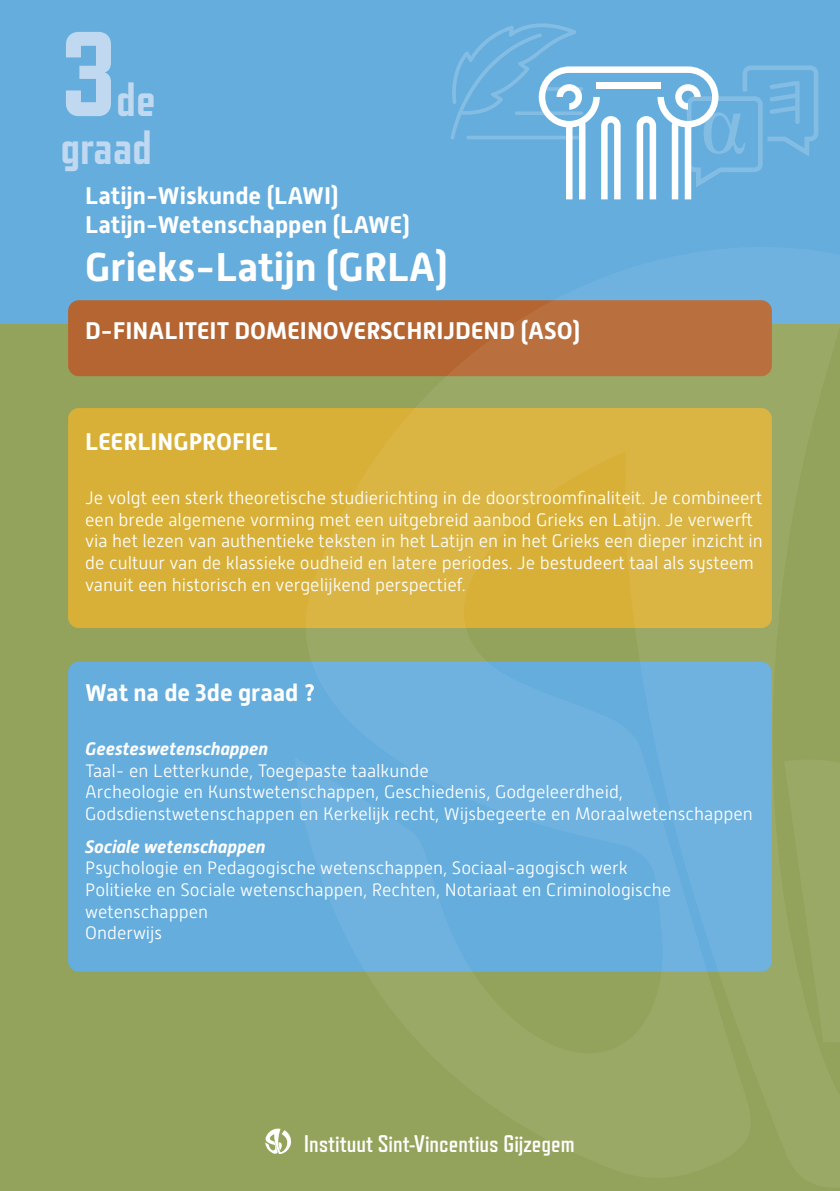
<style>
.page{position:relative;width:840px;height:1191px;background:#fff}
.page>*{position:absolute;margin:0;border:0;box-sizing:border-box;transform-origin:0 0}
.t1{font:800 120px "Refrigerator Deluxe";color:#c0d9f0}
.t2{font:800 48px "Refrigerator Deluxe";color:#c0d9f0}
.Paragraaf{font:700 40px "Alwyn New";color:#fff}
.Paragraaf-2{font:700 24px/28.8px "Alwyn New";color:#fff}
.Paragraaf-3{font:700 24px "Refrigerator Deluxe";color:#fff}
.Paragraaf-4{font:300 18px/21.6px "Alwyn New";color:#fff}
.s1{font-weight:700;font-style:italic}
</style>
<div class="page">
<div style="left:0;top:0;width:839px;height:1191px;background:#94a35c"></div>
<div style="left:0;top:0;width:839px;height:323px;background:#65addd"></div>
<div style="left:68px;top:661px;width:703px;height:310px;background:#65addd;border-radius:11px"></div>
<div style="left:68px;top:408px;width:703px;height:220px;background:#d8b037;border-radius:11px"></div>
<div style="left:68px;top:300px;width:703px;height:76px;background:#b56531;border-radius:11px"></div>
<svg style="left:295px;top:300px;width:544px;height:672px"></svg>
<svg style="left:783px;top:752px;width:56px;height:220px"></svg>
<svg style="left:265px;top:1128px;width:26px;height:26px"></svg>
<svg style="left:450px;top:23px;width:368px;height:176px"></svg>
<hr style="left:466px;top:136px;width:117px;height:3px;background:#fff;border-radius:2px">
<svg style="left:514px;top:111px;width:69px;height:4px"></svg>
<svg style="left:541px;top:87px;width:42px;height:4px"></svg>
<p class="t1" style="left:60px;top:5px;width:57px">3</p>
<p class="t2" style="left:116px;top:72px;width:41px">de</p>
<p class="t2" style="left:60px;top:120px;width:93px">graad</p>
<p class="Paragraaf-2" style="left:85px;top:181px;width:326px">Latijn-Wiskunde (LAWI)<br>Latijn-Wetenschappen (LAWE)</p>
<p class="Paragraaf" style="left:85px;top:244px;width:364px">Grieks-Latijn (GRLA)</p>
<p class="Paragraaf-2" style="left:85px;top:316px;width:496px">D-FINALITEIT DOMEINOVERSCHRIJDEND (ASO)</p>
<p class="Paragraaf-2" style="left:85px;top:427px;width:194px">LEERLINGPROFIEL</p>
<p class="Paragraaf-4" style="left:85px;top:487px;width:678px">Je volgt een sterk theoretische studierichting in de doorstroomfinaliteit. Je combineert een brede algemene vorming met een uitgebreid aanbod Grieks en Latijn. Je verwerft via het lezen van authentieke teksten in het Latijn en in het Grieks een dieper inzicht in de cultuur van de klassieke oudheid en latere periodes. Je bestudeert taal als systeem vanuit een historisch en vergelijkend perspectief.</p>
<p class="Paragraaf-2" style="left:85px;top:678px;width:231px">Wat na de 3de graad ?</p>
<p class="Paragraaf-4" style="left:85px;top:738px;width:668px"><span class="s1">Geesteswetenschappen<br></span>Taal- en Letterkunde, Toegepaste taalkunde<br>Archeologie en Kunstwetenschappen, Geschiedenis, Godgeleerdheid, Godsdienstwetenschappen en Kerkelijk recht, Wijsbegeerte en Moraalwetenschappen</p>
<p class="Paragraaf-4" style="left:85px;top:835px;width:587px"><span class="s1">Sociale wetenschappen<br></span>Psychologie en Pedagogische wetenschappen, Sociaal-agogisch werk Politieke en Sociale wetenschappen, Rechten, Notariaat en Criminologische wetenschappen<br>Onderwijs</p>
<p class="Paragraaf-3" style="left:304px;top:1130px;width:272px">Instituut Sint-Vincentius Gijzegem</p>
</div>
